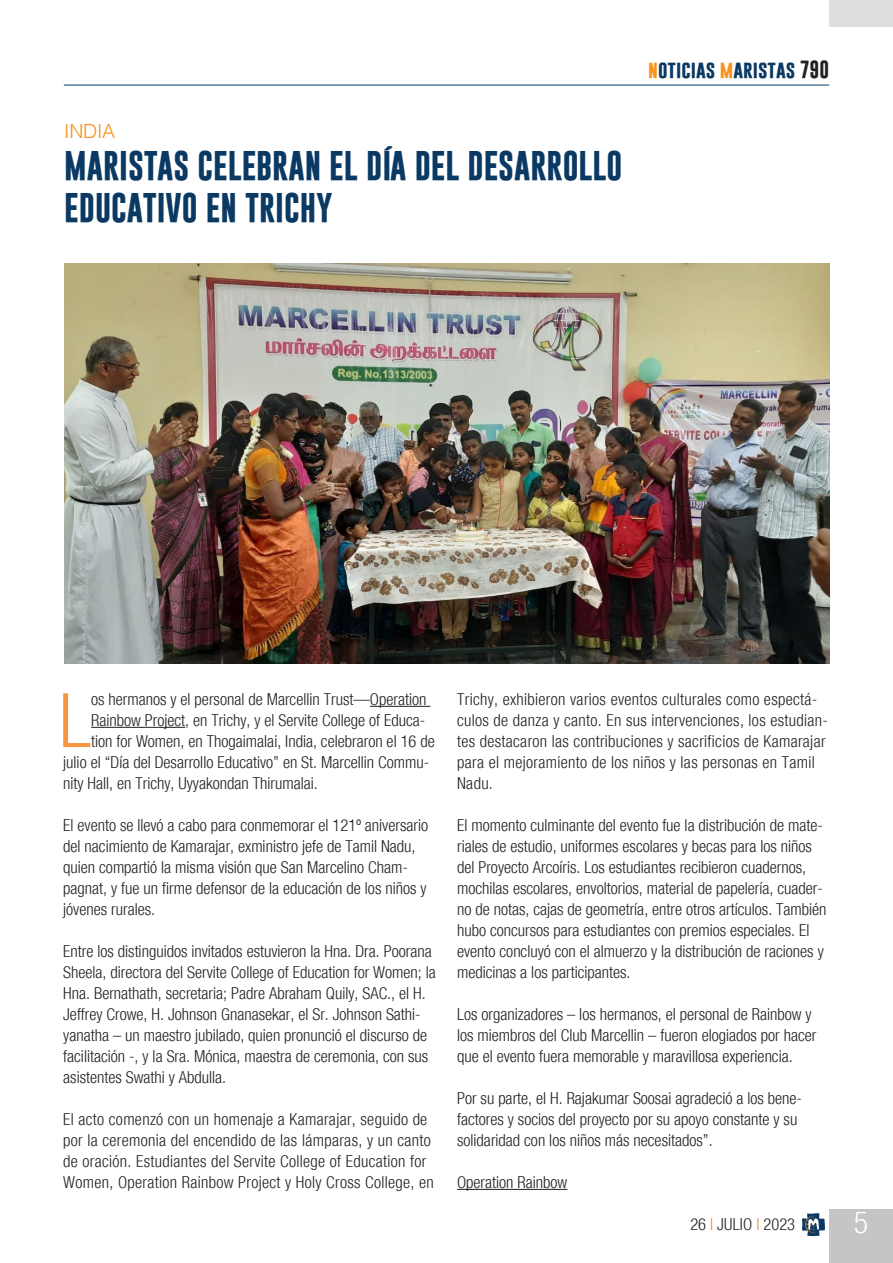
<style>
.page{position:relative;width:893px;height:1263px;background:#fff}
.page>*{position:absolute;margin:0;border:0;box-sizing:border-box;transform-origin:0 0}
.Testo_normal{font:300 condensed 75.3px "Helvetica Neue";color:#f79641}
.Titolo{font:700 30px "Gobold";color:#0a3963}
.t1{font:300 condensed 30px "Helvetica Neue";color:#fff}
.sommario{font:300 19.5px "Helvetica";letter-spacing:-.015em;color:#f7931d}
.t2{font:700 18px "Gobold";color:#0a3963}
.Testo_normal-2{font:300 condensed 16.5px/21px "Helvetica Neue";color:#231f20}
.Testo_normal-3{font:300 condensed 16.5px/21px "Helvetica Neue";letter-spacing:.02em;color:#231f20}
.s1{color:#f7931d}
.s2{color:#231f20}
</style>
<div class="page">
<div style="left:829px;top:1209px;width:64px;height:54px;background:#c4c5c4"></div>
<hr style="left:64px;top:85px;width:765px;height:1px;background:#0a3963">
<svg style="left:802px;top:1213px;width:23px;height:23px"></svg>
<div style="left:829px;top:0;width:64px;height:27px;background:#dddede"></div>
<hr style="left:370px;top:706px;width:60px;height:1px;background:#231f20">
<hr style="left:91px;top:727px;width:94px;height:1px;background:#231f20">
<hr style="left:457px;top:1189px;width:110px;height:1px;background:#231f20">
<img style="left:64px;top:263px;width:766px;height:400px">
<p class="sommario" style="left:64px;top:114px;width:52px">INDIA</p>
<p class="Titolo" style="left:64px;top:146px;width:560px">MARISTAS CELEBRAN EL DÍA DEL DESARROLLO</p>
<p class="Titolo" style="left:64px;top:188px;width:270px">EDUCATIVO EN TRICHY</p>
<p class="t2" style="left:648px;top:57px;width:182px"><span class="s1">n</span>oticias <span class="s1">m</span>aristas <span class="s2">790</span></p>
<p class="Testo_normal" style="left:59px;top:677px;width:34px">L</p>
<p class="Testo_normal-2" style="left:91px;top:689px;width:337px">os hermanos y el personal de Marcellin Trust—Operation</p>
<p class="Testo_normal-2" style="left:91px;top:710px;width:336px">Rainbow Project, en Trichy, y el Servite College of Educa-</p>
<p class="Testo_normal-2" style="left:91px;top:731px;width:345px">tion for Women, en Thogaimalai, India, celebraron el 16 de</p>
<p class="Testo_normal-2" style="left:63px;top:752px;width:367px">julio el “Día del Desarrollo Educativo” en St. Marcellin Commu-</p>
<p class="Testo_normal-2" style="left:63px;top:773px;width:256px">nity Hall, en Trichy, Uyyakondan Thirumalai.</p>
<p class="Testo_normal-2" style="left:63px;top:815px;width:366px">El evento se llevó a cabo para conmemorar el 121º aniversario del nacimiento de Kamarajar, exministro jefe de Tamil Nadu, quien compartió la misma visión que San Marcelino Cham&shy;pagnat, y fue un firme defensor de la educación de los niños y jóvenes rurales.</p>
<p class="Testo_normal-2" style="left:63px;top:941px;width:374px">Entre los distinguidos invitados estuvieron la Hna. Dra. Poorana Sheela, directora del Servite College of Education for Women; la Hna. Bernathath, secretaria; Padre Abraham Quily, SAC., el H.<br>Jeffrey Crowe, H. Johnson Gnanasekar, el Sr. Johnson Sathi&shy;yanatha – un maestro jubilado, quien pronunció el discurso de facilitación -, y la Sra. Mónica, maestra de ceremonia, con sus asistentes Swathi y Abdulla.</p>
<p class="Testo_normal-3" style="left:63px;top:1109px;width:372px">El acto comenzó con un homenaje a Kamarajar, seguido de por la ceremonia del encendido de las lámparas, y un canto de oración. Estudiantes del Servite College of Education for Women, Operation Rainbow Project y Holy Cross College, en</p>
<p class="Testo_normal-3" style="left:457px;top:689px;width:372px">Trichy, exhibieron varios eventos culturales como espectá&shy;culos de danza y canto. En sus intervenciones, los estudian&shy;tes destacaron las contribuciones y sacrificios de Kamarajar para el mejoramiento de los niños y las personas en Tamil Nadu.</p>
<p class="Testo_normal-2" style="left:457px;top:815px;width:371px">El momento culminante del evento fue la distribución de mate&shy;riales de estudio, uniformes escolares y becas para los niños del Proyecto Arcoíris. Los estudiantes recibieron cuadernos, mochilas escolares, envoltorios, material de papelería, cuader&shy;no de notas, cajas de geometría, entre otros artículos. También hubo concursos para estudiantes con premios especiales. El evento concluyó con el almuerzo y la distribución de raciones y medicinas a los participantes.</p>
<p class="Testo_normal-2" style="left:457px;top:1004px;width:361px">Los organizadores – los hermanos, el personal de Rainbow y los miembros del Club Marcellin – fueron elogiados por hacer que el evento fuera memorable y maravillosa experiencia.</p>
<p class="Testo_normal-2" style="left:457px;top:1088px;width:346px">Por su parte, el H. Rajakumar Soosai agradeció a los bene&shy;factores y socios del proyecto por su apoyo constante y su solidaridad con los niños más necesitados”.</p>
<p class="Testo_normal-2" style="left:457px;top:1172px;width:112px">Operation Rainbow</p>
<p class="Testo_normal-2" style="left:690px;top:1214px;width:106px">26 <span class="s1">I</span> JULIO <span class="s1">I</span> 2023</p>
<h2 class="t1" style="left:854px;top:1205px;width:16px">5</h2>
</div>
